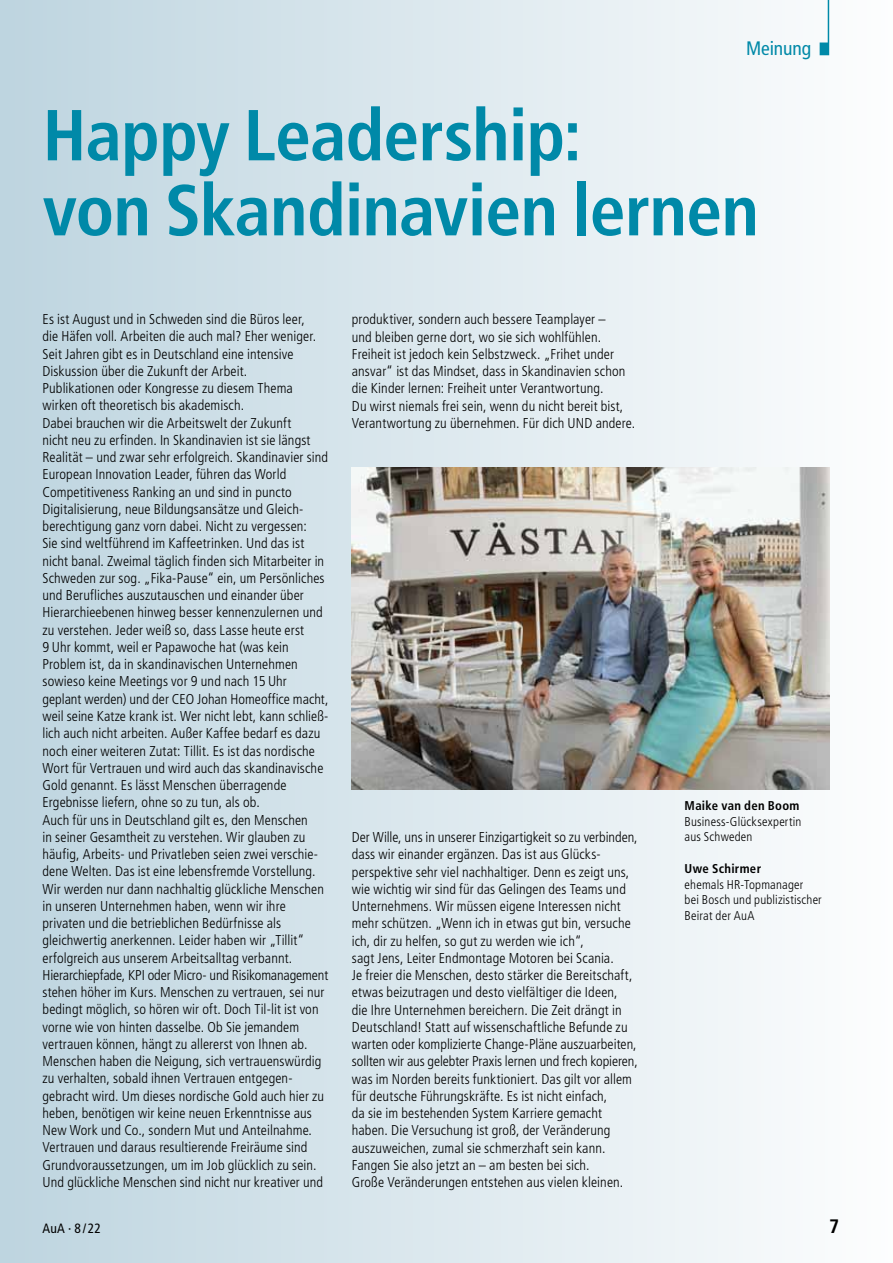
<style>
.page{position:relative;width:893px;height:1263px;background:#fff}
.page>*{position:absolute;margin:0;border:0;box-sizing:border-box;transform-origin:0 0}
.t1{font:700 condensed 72px/75px "Frutiger LT Std";letter-spacing:-.01em;color:#0089a8}
.t2{font:condensed 19.5px "Frutiger LT Std";letter-spacing:-.005em;color:#0089a8}
.t3{font:700 condensed 19.5px "Frutiger LT Std";color:#000}
.t4{font:300 condensed 14.25px/17.2px "Frutiger LT Std";letter-spacing:.01em;color:#000}
.t5{font:condensed 13.5px "Frutiger LT Std";color:#000}
.t6{font:300 condensed 12.75px/15.8px "Frutiger LT Std";letter-spacing:.015em;color:#000}
.t7{font:700 condensed 12.75px "Frutiger LT Std";letter-spacing:.025em;color:#000}
</style>
<div class="page">
<div style="left:0;top:0;width:893px;height:1263px;background:linear-gradient(to right,#bdd4df,#fdfefe)"></div>
<svg style="left:820px;top:0;width:9px;height:55px"></svg>
<img style="left:352px;top:468px;width:477px;height:322px">
<h2 class="t2" style="left:746px;top:37px;width:67px">Meinung</h2>
<h1 class="t1" style="left:43px;top:98px;width:718px">Happy Leadership:<br>von Skandinavien lernen</h1>
<p class="t4" style="left:43px;top:311px;width:287px">Es ist August und in Schweden sind die Büros leer,<br>die Häfen voll. Arbeiten die auch mal? Eher weniger.<br>Seit Jahren gibt es in Deutschland eine intensive Diskussion über die Zukunft der Arbeit.<br>Publikationen oder Kongresse zu diesem Thema wirken oft theoretisch bis akademisch.<br>Dabei brauchen wir die Arbeitswelt der Zukunft<br>nicht neu zu erfinden. In Skandinavien ist sie längst Realität – und zwar sehr erfolgreich. Skandinavier sind European Innovation Leader, führen das World Competitiveness Ranking an und sind in puncto Digitalisierung, neue Bildungsansätze und Gleich&shy;berechtigung ganz vorn dabei. Nicht zu vergessen:<br>Sie sind weltführend im Kaffeetrinken. Und das ist nicht banal. Zweimal täglich finden sich Mitarbeiter in Schweden zur sog. „Fika-Pause“ ein, um Persönliches und Berufliches auszutauschen und einander über Hierarchieebenen hinweg besser kennenzulernen und zu verstehen. Jeder weiß so, dass Lasse heute erst<br>9 Uhr kommt, weil er Papawoche hat (was kein Problem ist, da in skandinavischen Unternehmen sowieso keine Meetings vor 9 und nach 15 Uhr geplant werden) und der CEO Johan Homeoffice macht, weil seine Katze krank ist. Wer nicht lebt, kann schließ&shy;lich auch nicht arbeiten. Außer Kaffee bedarf es dazu noch einer weiteren Zutat: Tillit. Es ist das nordische Wort für Vertrauen und wird auch das skandinavische Gold genannt. Es lässt Menschen überragende Ergebnisse liefern, ohne so zu tun, als ob.<br>Auch für uns in Deutschland gilt es, den Menschen<br>in seiner Gesamtheit zu verstehen. Wir glauben zu häufig, Arbeits- und Privatleben seien zwei verschie&shy;dene Welten. Das ist eine lebensfremde Vorstellung.<br>Wir werden nur dann nachhaltig glückliche Menschen in unseren Unternehmen haben, wenn wir ihre privaten und die betrieblichen Bedürfnisse als gleichwertig anerkennen. Leider haben wir „Tillit“ erfolgreich aus unserem Arbeitsalltag verbannt.<br>Hierarchiepfade, KPI oder Micro- und Risikomanagement stehen höher im Kurs. Menschen zu vertrauen, sei nur bedingt möglich, so hören wir oft. Doch Til-lit ist von vorne wie von hinten dasselbe. Ob Sie jemandem vertrauen können, hängt zu allererst von Ihnen ab.<br>Menschen haben die Neigung, sich vertrauenswürdig zu verhalten, sobald ihnen Vertrauen entgegen&shy;gebracht wird. Um dieses nordische Gold auch hier zu heben, benötigen wir keine neuen Erkenntnisse aus New Work und Co., sondern Mut und Anteilnahme.<br>Vertrauen und daraus resultierende Freiräume sind Grundvoraussetzungen, um im Job glücklich zu sein.<br>Und glückliche Menschen sind nicht nur kreativer und</p>
<p class="t4" style="left:352px;top:311px;width:285px">produktiver, sondern auch bessere Teamplayer –<br>und bleiben gerne dort, wo sie sich wohlfühlen.<br>Freiheit ist jedoch kein Selbstzweck. „Frihet under ansvar“ ist das Mindset, dass in Skandinavien schon die Kinder lernen: Freiheit unter Verantwortung.<br>Du wirst niemals frei sein, wenn du nicht bereit bist, Verantwortung zu übernehmen. Für dich UND andere.</p>
<p class="t4" style="left:352px;top:829px;width:287px">Der Wille, uns in unserer Einzigartigkeit so zu verbinden, dass wir einander ergänzen. Das ist aus Glücks&shy;perspektive sehr viel nachhaltiger. Denn es zeigt uns, wie wichtig wir sind für das Gelingen des Teams und Unternehmens. Wir müssen eigene Interessen nicht mehr schützen. „Wenn ich in etwas gut bin, versuche ich, dir zu helfen, so gut zu werden wie ich“,<br>sagt Jens, Leiter Endmontage Motoren bei Scania.<br>Je freier die Menschen, desto stärker die Bereitschaft, etwas beizutragen und desto vielfältiger die Ideen,<br>die Ihre Unternehmen bereichern. Die Zeit drängt in Deutschland! Statt auf wissenschaftliche Befunde zu warten oder komplizierte Change-Pläne auszuarbeiten, sollten wir aus gelebter Praxis lernen und frech kopieren, was im Norden bereits funktioniert. Das gilt vor allem für deutsche Führungskräfte. Es ist nicht einfach,<br>da sie im bestehenden System Karriere gemacht haben. Die Versuchung ist groß, der Veränderung auszuweichen, zumal sie schmerzhaft sein kann.<br>Fangen Sie also jetzt an – am besten bei sich.<br>Große Veränderungen entstehen aus vielen kleinen.</p>
<p class="t7" style="left:685px;top:798px;width:116px">Maike van den Boom</p>
<p class="t6" style="left:685px;top:813px;width:118px">Business-Glücksexpertin aus Schweden</p>
<p class="t7" style="left:685px;top:861px;width:78px">Uwe Schirmer</p>
<p class="t6" style="left:685px;top:876px;width:139px">ehemals HR-Topmanager<br>bei Bosch und publizistischer<br>Beirat der AuA</p>
<p class="t5" style="left:43px;top:1221px;width:60px">AuA · 8/22</p>
<h2 class="t3" style="left:829px;top:1215px;width:12px">7</h2>
</div>
